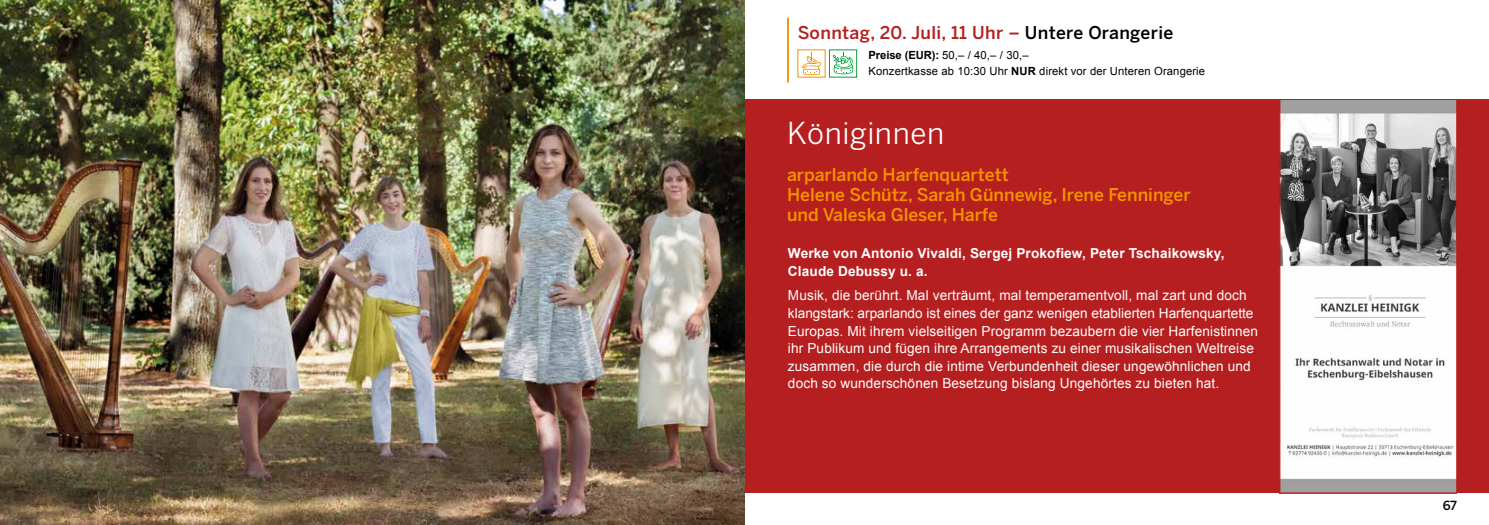
<style>
.page{position:relative;width:1489px;height:525px;background:#fff}
.page>*{position:absolute;margin:0;border:0;box-sizing:border-box;transform-origin:0 0}
.t1{font:30px "Benton Sans";letter-spacing:.02em;color:#fff}
.t2{font:500 17.5px/20px "Benton Sans";color:#f39200}
.t3{font:500 17.5px "Benton Sans";letter-spacing:.02em;color:#b51f1f}
.t4{font:13.75px/17.5px "Arial";letter-spacing:.01em;color:#fff}
.t5{font:700 13.75px/17.5px "Arial";letter-spacing:.01em;color:#fff}
.t6{font:500 12.5px "Benton Sans";color:#000}
.t7{font:11.25px/16.2px "Arial";letter-spacing:.01em;color:#000}
.s1{color:#000}
.s2{font-weight:700}
</style>
<div class="page">
<div style="left:0;top:99px;width:1488px;height:394px;background:#b51f1f"></div>
<img style="left:0;top:0;width:744px;height:524px">
<hr style="left:787px;top:18px;width:1px;height:64px;background:#f39200">
<svg style="left:801px;top:52px;width:20px;height:23px"></svg>
<svg style="left:833px;top:53px;width:20px;height:21px"></svg>
<img style="left:1281px;top:101px;width:173px;height:390px">
<div style="left:1279px;top:99px;width:177px;height:394px;border:1px solid #b51f1f"></div>
<p class="t3" style="left:797px;top:22px;width:377px">Sonntag, 20. Juli, 11 Uhr – <span class="s1">Untere Orangerie</span></p>
<p class="t7" style="left:868px;top:47px;width:338px"><span class="s2">Preise (EUR):</span> 50,– / 40,– / 30,–<br>Konzertkasse ab 10:30 Uhr <span class="s2">NUR</span> direkt vor der Unteren Orangerie</p>
<h1 class="t1" style="left:787px;top:115px;width:158px">Königinnen</h1>
<p class="t2" style="left:787px;top:164px;width:405px">arparlando Harfenquartett<br>Helene Schütz, Sarah Günnewig, Irene Fenninger und Valeska Gleser, Harfe</p>
<p class="t5" style="left:788px;top:245px;width:438px">Werke von Antonio Vivaldi, Sergej Prokofiew, Peter Tschaikowsky,<br>Claude Debussy u. a.</p>
<p class="t4" style="left:788px;top:287px;width:471px">Musik, die berührt. Mal verträumt, mal temperamentvoll, mal zart und doch klangstark: arparlando ist eines der ganz wenigen etablierten Harfenquartette Europas. Mit ihrem vielseitigen Programm bezaubern die vier Harfenistinnen ihr Publikum und fügen ihre Arrangements zu einer musikalischen Weltreise zusammen, die durch die intime Verbundenheit dieser ungewöhnlichen und doch so wunderschönen Besetzung bislang Ungehörtes zu bieten hat.</p>
<p class="t6" style="left:1442px;top:497px;width:16px">67</p>
</div>
